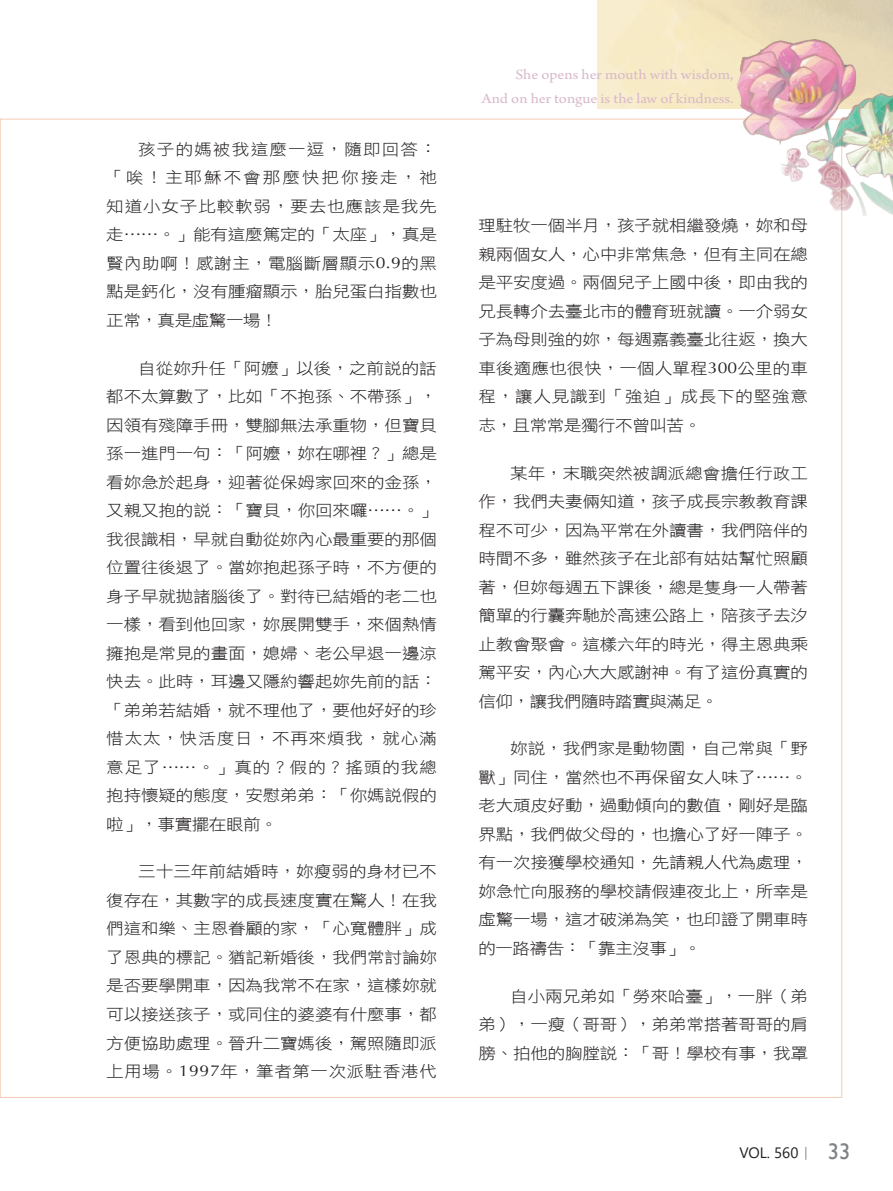
<style>
.page{position:relative;width:893px;height:1191px;background:#fff}
.page>*{position:absolute;margin:0;border:0;box-sizing:border-box;transform-origin:0 0}
.t1{font:15.75px/28.5px "DF Hei W3 WIN BF";letter-spacing:-.01em;color:#231f20;text-align:justify;scale:1.11 1}
.t2{font:15px "Segoe UI";color:#231f20}
.Normal經文{font:14.85px/24px "Arno Pro";color:#d9b9ca;text-align:right;scale:1.11 1}
.s1{font-family:"Optima"}
.s2{font-family:"Adobe Ming Std";font-weight:300}
.s3{font-family:"Gill Sans";font-size:22.5px;color:#808285}
</style>
<div class="page">
<img style="left:737px;top:40px;width:156px;height:175px">
<p class="t1" style="left:106px;top:135px;width:299px;text-indent:32px">孩子的媽被我這麼一逗，隨即回答：「唉！主耶穌不會那麼快把你接走，祂知道小女子比較軟弱，要去也應該是我先走……。」能有這麼篤定的「太座」，真是賢內助啊！感謝主，電腦斷層顯示<span class="s1">0.9</span>的黑點是鈣化，沒有腫瘤顯示，胎兒蛋白指數也正常，真是虛驚一場！</p>
<p class="t1" style="left:106px;top:353px;width:299px;text-indent:32px">自從妳升任「阿嬤」以後，之前說的話都不太算數了，比如「不抱孫、不帶孫」，因領有殘障手冊，雙腳無法承重物，但寶貝孫一進門一句：「阿嬤，妳在哪裡？」總是看妳急於起身，迎著從保姆家回來的金孫，又親又抱的說：「寶貝，你回來囉……。」我很識相，早就自動從妳內心最重要的那個位置往後退了。當妳抱起孫子時，不方便的身子早就拋諸腦後了。對待已結婚的老二也一樣，看到他回家，妳展開雙手，來個熱情擁抱是常見的畫面，媳婦、老公早退一邊涼快去。此時，耳邊又隱約響起妳先前的話：「弟弟若結婚，就不理他了，要他好好的珍惜太太，快活度日，不再來煩我，就心滿意足了……。」真的？假的？搖頭的我總抱持懷疑的態度，安慰弟弟：「你媽說假的啦」，事實擺在眼前。</p>
<p class="t1" style="left:106px;top:857px;width:299px;text-indent:32px">三十三年前結婚時，妳瘦弱的身材已不復存在，其數字的成長速度實在驚人！在我們這和樂、主恩眷顧的家，「心寬體胖」成了恩典的標記。猶記新婚後，我們常討論妳是否要學開車，因為我常不在家，這樣妳就可以接送孩子，或同住的婆婆有什麼事，都方便協助處理。晉升二寶媽後，駕照隨即派上用場。<span class="s1">1997</span>年，筆者第一次派駐香港代</p>
<p class="Normal經文" style="left:481px;top:64px;width:229px">She opens her mouth with wisdom,<br>And on her tongue is the law of kindness.</p>
<p class="t1" style="left:478px;top:211px;width:298px">理駐牧一個半月，孩子就相繼發燒，妳和母親兩個女人，心中非常焦急，但有主同在總是平安度過。兩個兒子上國中後，即由我的兄長轉介去臺北市的體育班就讀。一介弱女子為母則強的妳，每週嘉義臺北往返，換大車後適應也很快，一個人單程<span class="s1">300</span>公里的車程，讓人見識到「強迫」成長下的堅強意志，且常常是獨行不曾叫苦。</p>
<p class="t1" style="left:478px;top:458px;width:298px;text-indent:32px">某年，末職突然被調派總會擔任行政工作，我們夫妻倆知道，孩子成長宗教教育課程不可少，因為平常在外讀書，我們陪伴的時間不多，雖然孩子在北部有姑姑幫忙照顧著，但妳每週五下課後，總是隻身一人帶著簡單的行囊奔馳於高速公路上，陪孩子去汐止教會聚會。這樣六年的時光，得主恩典乘駕平安，內心大大感謝神。有了這份真實的信仰，讓我們隨時踏實與滿足。</p>
<p class="t1" style="left:478px;top:734px;width:298px;text-indent:32px">妳說，我們家是動物園，自己常與「野獸」同住，當然也不再保留女人味了……。老大頑皮好動，過動傾向的數值，剛好是臨界點，我們做父母的，也擔心了好一陣子。有一次接獲學校通知，先請親人代為處理，妳急忙向服務的學校請假連夜北上，所幸是虛驚一場，這才破涕為笑，也印證了開車時的一路禱告：「靠主沒事」。</p>
<p class="t1" style="left:478px;top:981px;width:298px;text-indent:32px">自小兩兄弟如「勞來哈臺」，一胖（弟弟），一瘦（哥哥），弟弟常搭著哥哥的肩膀、拍他的胸膛說：「哥！學校有事，我罩</p>
<p class="t2" style="left:739px;top:1138px;width:112px">VOL. 560<span class="s2">｜</span> <span class="s3">33</span></p>
</div>
